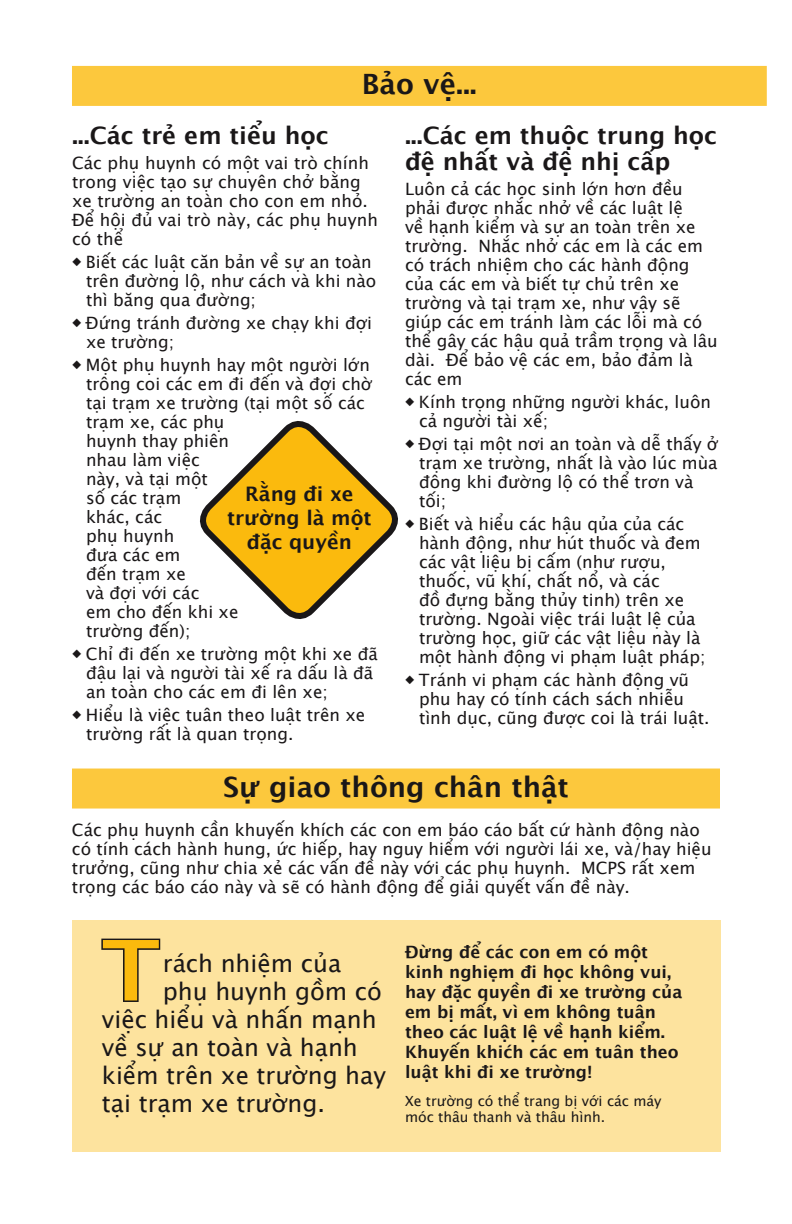
<style>
.page{position:relative;width:792px;height:1224px;background:#fff}
.page>*{position:absolute;margin:0;border:0;box-sizing:border-box;transform-origin:0 0}
.Pull_qoute{font:700 83.6px "Lucida Grande";color:#fbba0d}
.subhead_with_yellow_bar{font:700 28px "Lucida Grande";color:#1a1718}
.Pull_qoute-2{font:24px "Lucida Grande";color:#1a1718}
.subhead_14{font:700 24px/26px "Lucida Grande";color:#1a1718}
.normal_bullet{font:700 20px/24px "Lucida Grande";color:#1a1718;text-align:center}
.normal_bullet-2{font:17px/19px "Lucida Grande";color:#1a1718}
.Normal_indent{font:700 17px/20px "Lucida Grande";color:#1a1718}
.Normal_indent-2{font:14px/16px "Lucida Grande";color:#1a1718}
</style>
<div class="page">
<svg style="left:200px;top:421px;width:198px;height:198px"></svg>
<div style="left:72px;top:920px;width:648px;height:232px;background:#fde39e"></div>
<svg style="left:101px;top:938px;width:60px;height:64px"></svg>
<div style="left:72px;top:769px;width:648px;height:40px;background:#fcc83d"></div>
<div style="left:72px;top:66px;width:695px;height:40px;background:#fcc83d"></div>
<p class="subhead_with_yellow_bar" style="left:362px;top:68px;width:116px">Bảo vệ...</p>
<p class="subhead_14" style="left:72px;top:123px;width:258px">...Các trẻ em tiểu học</p>
<p class="normal_bullet-2" style="left:72px;top:153px;width:308px">Các phụ huynh có một vai trò chính trong việc tạo sự chuyên chở bằng xe trường an toàn cho con em nhỏ.<br>Để hội đủ vai trò này, các phụ huynh có thể</p>
<p class="normal_bullet-2" style="left:86px;top:252px;width:292px;text-indent:-14px">◆ Biết các luật căn bản về sự an toàn trên đường lộ, như cách và khi nào thì băng qua đường;</p>
<p class="normal_bullet-2" style="left:86px;top:313px;width:288px;text-indent:-14px">◆ Đứng tránh đường xe chạy khi đợi xe trường;</p>
<p class="normal_bullet-2" style="left:86px;top:355px;width:288px;text-indent:-14px">◆ Một phụ huynh hay một người lớn trông coi các em đi đến và đợi chờ tại trạm xe trường (tại một số các trạm xe, các phụ<br>huynh thay phiên<br>nhau làm việc<br>này, và tại một<br>số các trạm<br>khác, các<br>phụ huynh<br>đưa các em<br>đến trạm xe<br>và đợi với các<br>em cho đến khi xe<br>trường đến);</p>
<p class="normal_bullet-2" style="left:86px;top:644px;width:293px;text-indent:-14px">◆ Chỉ đi đến xe trường một khi xe đã đậu lại và người tài xế ra dấu là đã an toàn cho các em đi lên xe;</p>
<p class="normal_bullet-2" style="left:86px;top:705px;width:281px;text-indent:-14px">◆ Hiểu là việc tuân theo luật trên xe trường rất là quan trọng.</p>
<p class="normal_bullet" style="left:227px;top:483px;width:146px">Rằng đi xe trường là một đặc quyền</p>
<p class="subhead_14" style="left:405px;top:123px;width:314px">...Các em thuộc trung học đệ nhất và đệ nhị cấp</p>
<p class="normal_bullet-2" style="left:405px;top:179px;width:314px">Luôn cả các học sinh lớn hơn đều phải được nhắc nhở về các luật lệ<br>về hạnh kiểm và sự an toàn trên xe trường. Nhắc nhở các em là các em có trách nhiệm cho các hành động của các em và biết tự chủ trên xe trường và tại trạm xe, như vậy sẽ giúp các em tránh làm các lỗi mà có thể gây các hậu quả trầm trọng và lâu dài. Để bảo vệ các em, bảo đảm là các em</p>
<p class="normal_bullet-2" style="left:419px;top:392px;width:294px;text-indent:-14px">◆ Kính trọng những người khác, luôn cả người tài xế;</p>
<p class="normal_bullet-2" style="left:419px;top:434px;width:301px;text-indent:-14px">◆ Đợi tại một nơi an toàn và dễ thấy ở trạm xe trường, nhất là vào lúc mùa đông khi đường lộ có thể trơn và tối;</p>
<p class="normal_bullet-2" style="left:419px;top:514px;width:288px;text-indent:-14px">◆ Biết và hiểu các hậu qủa của các hành động, như hút thuốc và đem các vật liệu bị cấm (như rượu, thuốc, vũ khí, chất nổ, và các<br>đồ đựng bằng thủy tinh) trên xe trường. Ngoài việc trái luật lệ của trường học, giữ các vật liệu này là một hành động vi phạm luật pháp;</p>
<p class="normal_bullet-2" style="left:419px;top:670px;width:292px;text-indent:-14px">◆ Tránh vi phạm các hành động vũ phu hay có tính cách sách nhiễu tình dục, cũng được coi là trái luật.</p>
<p class="subhead_with_yellow_bar" style="left:223px;top:770px;width:347px">Sự giao thông chân thật</p>
<p class="normal_bullet-2" style="left:72px;top:820px;width:641px">Các phụ huynh cần khuyến khích các con em báo cáo bất cứ hành động nào có tính cách hành hung, ức hiếp, hay nguy hiểm với người lái xe, và/hay hiệu trưởng, cũng như chia xẻ các vấn đề này với các phụ huynh. MCPS rất xem trọng các báo cáo này và sẽ có hành động để giải quyết vấn đề này.</p>
<p class="Pull_qoute" style="left:102px;top:923px;width:59px">T</p>
<p class="Pull_qoute-2" style="left:163px;top:950px;width:180px">rách nhiệm của</p>
<p class="Pull_qoute-2" style="left:163px;top:978px;width:220px">phụ huynh gồm có</p>
<p class="Pull_qoute-2" style="left:102px;top:1006px;width:276px">việc hiểu và nhấn mạnh</p>
<p class="Pull_qoute-2" style="left:102px;top:1034px;width:257px">về sự an toàn và hạnh</p>
<p class="Pull_qoute-2" style="left:102px;top:1062px;width:285px">kiểm trên xe trường hay</p>
<p class="Pull_qoute-2" style="left:102px;top:1090px;width:225px">tại trạm xe trường.</p>
<p class="Normal_indent" style="left:405px;top:942px;width:279px">Đừng để các con em có một kinh nghiẹm đi học không vui, hay đặc quyền đi xe trường của em bị mất, vì em không tuân theo các luật lệ về hạnh kiểm.<br>Khuyến khićh các em tuân theo luật khi đi xe trường!</p>
<p class="Normal_indent-2" style="left:405px;top:1093px;width:258px">Xe trường có thể trang bị với các máy móc thâu thanh và thâu hình.</p>
</div>
